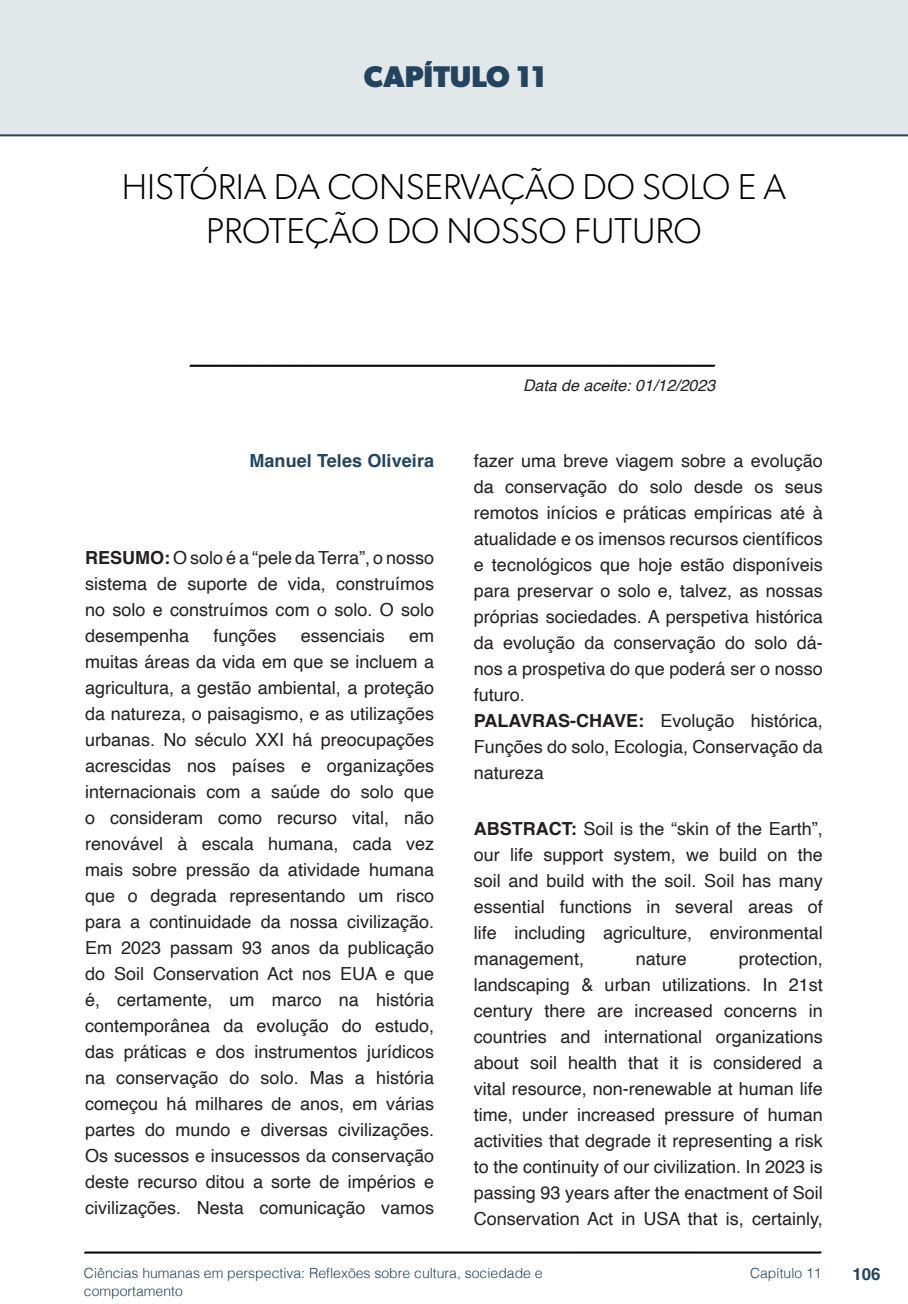
<style>
.page{position:relative;width:908px;height:1304px;background:#fff}
.page>*{position:absolute;margin:0;border:0;box-sizing:border-box;transform-origin:0 0}
.nome_artigos{font:300 36px/44px "Gibson";color:#000;text-align:center}
.capítulos{font:700 30px "Gibson";color:#23445f}
.Resumos_e_PC_TXT{font:18px/26px "Helvetica";color:#231f20;text-align:justify}
.nome_autores{font:700 18px "Helvetica";letter-spacing:.005em;color:#23445f}
.t1{font:700 16.8px "Helvetica";color:#23445f}
.t2{font:italic 16px "Helvetica";color:#231f20}
.t3{font:300 14px/18px "Helvetica";color:#23445f}
.s1{font-weight:700}
</style>
<div class="page">
<svg style="left:84px;top:1251px;width:737px;height:3px;background:#515151"></svg>
<div style="left:0;top:0;width:907px;height:136px;background:#e2e7e9"></div>
<svg style="left:189px;top:364px;width:526px;height:3px;background:#4f4f4f"></svg>
<div style="left:44px;top:72px;width:68px;height:61px;background:#e2e7e9"></div>
<p class="capítulos" style="left:364px;top:58px;width:183px">CAPÍTULO 11</p>
<p class="nome_artigos" style="left:122px;top:164px;width:665px">HISTÓRIA DA CONSERVAÇÃO DO SOLO E A<br>PROTEÇÃO DO NOSSO FUTURO</p>
<p class="nome_autores" style="left:249px;top:450px;width:186px">Manuel Teles Oliveira</p>
<p class="Resumos_e_PC_TXT" style="left:85px;top:546px;width:350px"><span class="s1">RESUMO:</span> O solo é a “pele da Terra”, o nosso sistema de suporte de vida, construímos no solo e construímos com o solo. O solo desempenha</p>
<p class="Resumos_e_PC_TXT" style="left:213px;top:624px;width:65px">funções</p>
<p class="Resumos_e_PC_TXT" style="left:300px;top:624px;width:86px">essenciais</p>
<p class="Resumos_e_PC_TXT" style="left:85px;top:624px;width:350px;text-indent:324px">em muitas áreas da vida em que se incluem a agricultura, a gestão ambiental, a proteção da natureza, o paisagismo, e as utilizações urbanas. No século XXI há preocupações acrescidas nos países e organizações internacionais com a saúde do solo que o consideram como recurso vital, não renovável à escala humana, cada vez mais sobre pressão da atividade humana que o degrada representando um risco para a continuidade da nossa civilização.<br>Em 2023 passam 93 anos da publicação do Soil Conservation Act nos EUA e que é, certamente, um marco na história contemporânea da evolução do estudo, das práticas e dos instrumentos jurídicos na conservação do solo. Mas a história começou há milhares de anos, em várias partes do mundo e diversas civilizações.<br>Os sucessos e insucessos da conservação deste recurso ditou a sorte de impérios e civilizações. Nesta comunicação vamos</p>
<p class="t2" style="left:523px;top:373px;width:194px">Data de aceite: 01/12/2023</p>
<p class="Resumos_e_PC_TXT" style="left:473px;top:448px;width:350px">fazer uma breve viagem sobre a evolução da conservação do solo desde os seus remotos inícios e práticas empíricas até à atualidade e os imensos recursos científicos e tecnológicos que hoje estão disponíveis para preservar o solo e, talvez, as nossas próprias sociedades. A perspetiva histórica da evolução da conservação do solo dá&shy;nos a prospetiva do que poderá ser o nosso futuro.</p>
<p class="Resumos_e_PC_TXT" style="left:473px;top:708px;width:350px"><span class="s1">PALAVRAS-CHAVE:</span> Evolução histórica, Funções do solo, Ecologia, Conservação da natureza</p>
<p class="Resumos_e_PC_TXT" style="left:473px;top:816px;width:350px"><span class="s1">ABSTRACT:</span> Soil is the “skin of the Earth”, our life support system, we build on the soil and build with the soil. Soil has many essential functions in several areas of life including agriculture, environmental management,</p>
<p class="Resumos_e_PC_TXT" style="left:473px;top:946px;width:350px;text-indent:265px">protection, landscaping &amp; urban utilizations. In 21st century there are increased concerns in countries and international organizations about soil health that it is considered a vital resource, non-renewable at human life time, under increased pressure of human activities that degrade it representing a risk to the continuity of our civilization. In 2023 is passing 93 years after the enactment of Soil Conservation Act in USA that is, certainly,</p>
<p class="Resumos_e_PC_TXT" style="left:635px;top:946px;width:53px">nature</p>
<p class="t3" style="left:84px;top:1263px;width:460px">Ciências humanas em perspectiva: Reflexões sobre cultura, sociedade e comportamento</p>
<p class="t3" style="left:749px;top:1263px;width:73px">Capítulo 11</p>
<p class="t1" style="left:851px;top:1264px;width:30px">106</p>
</div>
